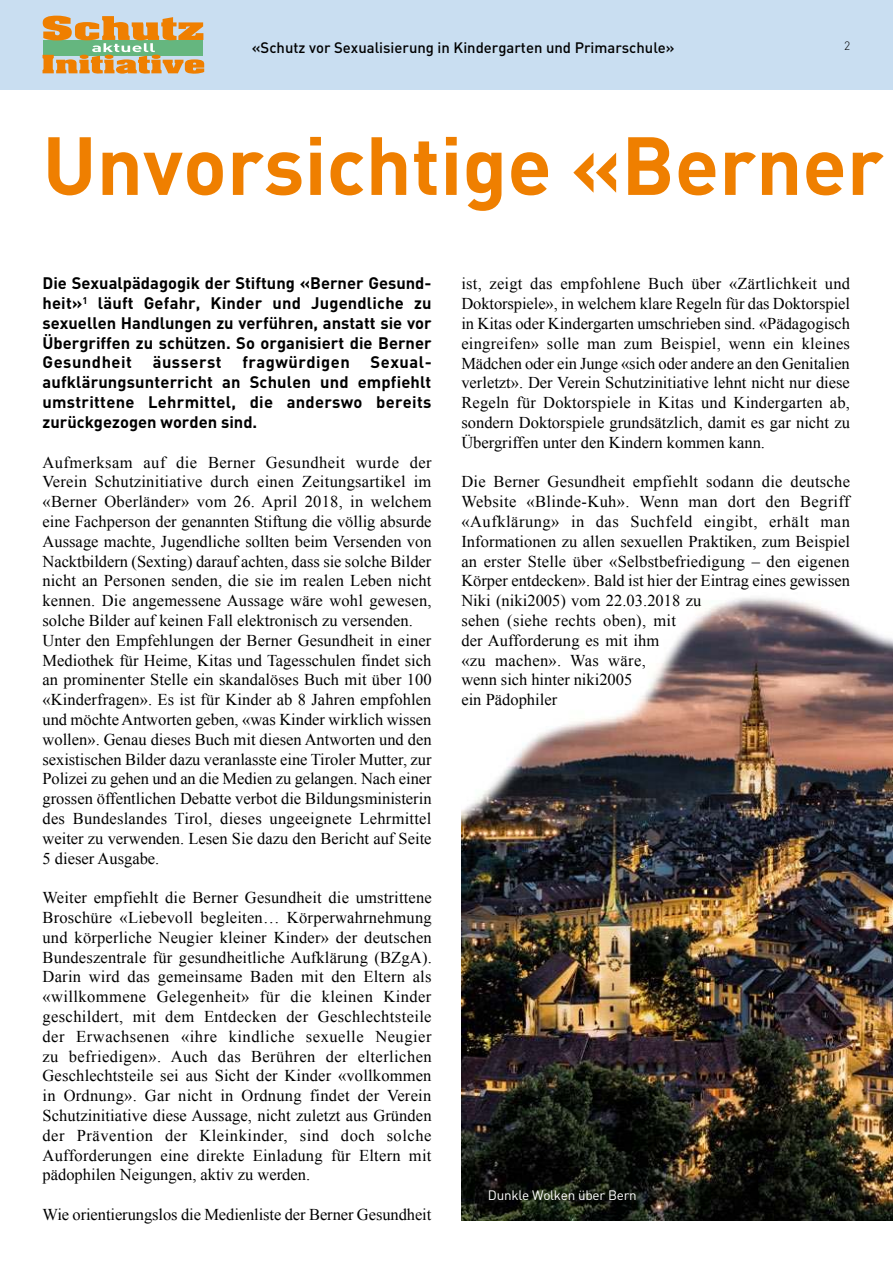
<style>
.page{position:relative;width:893px;height:1263px;background:#fff}
.page>*{position:absolute;margin:0;border:0;box-sizing:border-box;transform-origin:0 0}
.t1{font:700 81px "DIN";color:#ef7f00}
.t2{font:16.5px/19.8px "Times New Roman";color:#000}
.t3{font:700 16.5px/19.8px "DIN";color:#000;text-align:justify}
.t4{font:700 16.5px "DIN";letter-spacing:.03em;color:#000}
.t5{font:500 15px "DIN";color:#000}
.t6{font:13.5px "DIN";letter-spacing:-.02em;color:#fff}
.t7{font:300 12px "DIN";color:#000}
</style>
<div class="page">
<div style="left:0;top:0;width:893px;height:89px;background:#c9def1"></div>
<svg style="left:43px;top:16px;width:161px;height:58px"></svg>
<img style="left:461px;top:597px;width:432px;height:623px">
<p class="t5" style="left:252px;top:41px;width:424px">«Schutz vor Sexualisierung in Kindergarten und Primarschule»</p>
<p class="t7" style="left:844px;top:41px;width:8px">2</p>
<h1 class="t1" style="left:43px;top:136px;width:843px">Unvorsichtige «Berner</h1>
<p class="t3" style="left:43px;top:275px;width:391px">Die Sexualpädagogik der Stiftung «Berner Gesund&shy;heit»<sup>1</sup> läuft Gefahr, Kinder und Jugendliche zu sexuellen Handlungen zu verführen, anstatt sie vor Übergriffen zu schützen. So organisiert die Berner Gesundheit</p>
<p class="t4" style="left:153px;top:356px;width:70px">äusserst</p>
<p class="t4" style="left:242px;top:356px;width:109px">fragwürdigen</p>
<p class="t3" style="left:43px;top:354px;width:391px;text-indent:328px">Sexual&shy;aufklärungsunterricht an Schulen und empfiehlt umstrittene Lehrmittel, die anderswo bereits zurück gezogen worden sind.</p>
<p class="t2" style="left:43px;top:454px;width:391px">Aufmerksam auf die Berner Gesundheit wurde der Verein Schutzinitiative durch einen Zeitungsartikel im «Berner Oberländer» vom 26. April 2018, in welchem eine Fachperson der genannten Stiftung die völlig absurde Aussage machte, Jugendliche sollten beim Versenden von Nacktbildern (Sexting) darauf achten, dass sie solche Bilder nicht an Personen senden, die sie im realen Leben nicht kennen. Die angemessene Aussage wäre wohl gewesen, solche Bilder auf keinen Fall elektronisch zu versenden.<br>Unter den Empfehlungen der Berner Gesundheit in einer Mediothek für Heime, Kitas und Tagesschulen findet sich an prominenter Stelle ein skandalöses Buch mit über 100 «Kinderfragen». Es ist für Kinder ab 8 Jahren empfohlen und möchte Antworten geben, «was Kinder wirklich wissen wollen». Genau dieses Buch mit diesen Antworten und den sexistischen Bilder dazu veranlasste eine Tiroler Mutter, zur Polizei zu gehen und an die Medien zu gelangen. Nach einer grossen öffentlichen Debatte verbot die Bildungsministerin des Bundeslandes Tirol, dieses ungeeignete Lehrmittel weiter zu verwenden. Lesen Sie dazu den Bericht auf Seite 5 dieser Ausgabe.</p>
<p class="t2" style="left:43px;top:889px;width:391px;text-align:justify">Weiter empfiehlt die Berner Gesundheit die umstrittene Broschüre «Liebevoll begleiten… Körperwahrnehmung und körperliche Neugier kleiner Kinder» der deutschen Bundeszentrale für gesundheitliche Aufklärung (BZgA).<br>Darin wird das gemeinsame Baden mit den Eltern als «willkommene Gelegenheit» für die kleinen Kinder geschildert, mit dem Entdecken der Geschlechtsteile der Erwachsenen «ihre kindliche sexuelle Neugier zu befriedigen». Auch das Berühren der elterlichen Geschlechtsteile sei aus Sicht der Kinder «vollkommen in Ordnung». Gar nicht in Ordnung findet der Verein Schutzinitiative diese Aussage, nicht zuletzt aus Gründen der Prävention der Kleinkinder, sind doch solche Aufforderungen eine direkte Einladung für Eltern mit pädophilen Neigungen, aktiv zu werden.</p>
<p class="t2" style="left:43px;top:1206px;width:390px">Wie orientierungslos die Medienliste der Berner Gesundheit</p>
<p class="t2" style="left:461px;top:275px;width:390px;text-align:justify">ist, zeigt das empfohlene Buch über «Zärtlichkeit und Doktorspiele», in welchem klare Regeln für das Doktorspiel in Kitas oder Kindergarten umschrieben sind. «Pädagogisch eingreifen» solle man zum Beispiel, wenn ein kleines Mädchen oder ein Junge «sich oder andere an den Genitalien verletzt». Der Verein Schutzinitiative lehnt nicht nur diese Regeln für Doktorspiele in Kitas und Kindergarten ab, sondern Doktorspiele grundsätzlich, damit es gar nicht zu Übergriffen unter den Kindern kommen kann.</p>
<p class="t2" style="left:461px;top:473px;width:390px">Die Berner Gesundheit empfiehlt sodann die deutsche Website «Blinde-Kuh». Wenn man dort den Begriff «Aufklärung» in das Suchfeld eingibt, erhält man Informationen zu allen sexuellen Praktiken, zum Beispiel an erster Stelle über «Selbstbefriedigung – den eigenen Körper entdecken». Bald ist hier der Eintrag eines gewissen Niki (niki2005) vom 22.03.2018 zu<br>sehen (siehe rechts oben), mit<br>der Aufforderung es mit ihm<br>«zu machen». Was wäre,<br>wenn sich hinter niki2005<br>ein Pädophiler</p>
<p class="t6" style="left:488px;top:1187px;width:150px">Dunkle Wolken über Bern</p>
</div>
